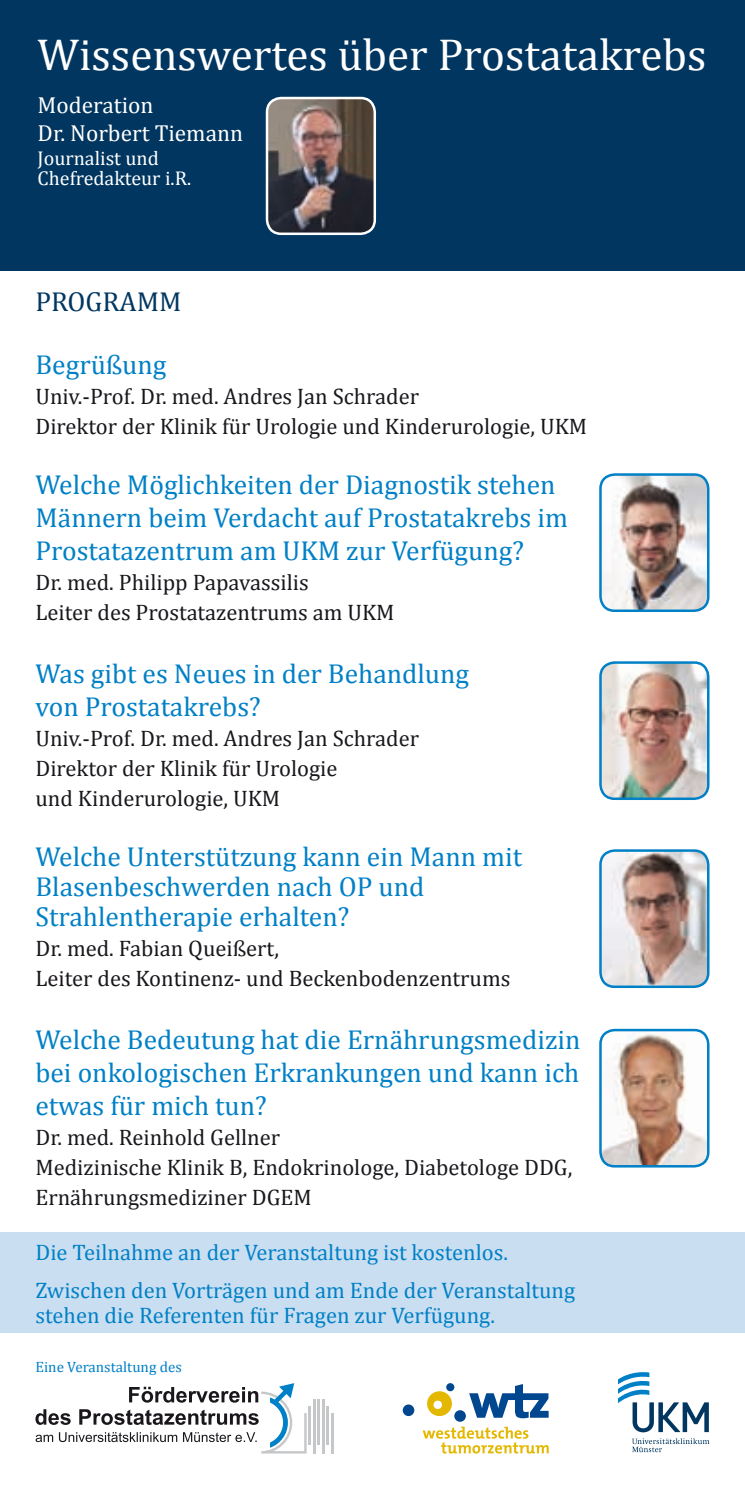
<style>
.page{position:relative;width:745px;height:1489px;background:#fff}
.page>*{position:absolute;margin:0;border:0;box-sizing:border-box;transform-origin:0 0}
.t1{font:45px "Cambria";color:#fff}
.t2{font:27.5px/33px "Cambria";color:#0080c6}
.t3{font:27.5px "Cambria";color:#003660}
.t4{font:23.25px/28px "Cambria";color:#fff}
.t5{font:22.5px/30px "Cambria";color:#1a171c}
.t6{font:22.5px/37.5px "Cambria";color:#0080c6}
.t7{font:20px/20px "Cambria";color:#fff}
.t8{font:15px "Cambria";color:#0080c6}
</style>
<div class="page">
<div style="left:0;top:0;width:744px;height:270px;background:#003660"></div>
<div style="left:0;top:1232px;width:744px;height:100px;background:#c9def1"></div>
<img style="left:602px;top:474px;width:105px;height:136px">
<div style="left:599px;top:473px;width:110px;height:139px;border:2px solid #0080c6;border-radius:14px"></div>
<img style="left:602px;top:850px;width:105px;height:136px">
<div style="left:599px;top:849px;width:110px;height:139px;border:2px solid #0080c6;border-radius:14px"></div>
<img style="left:602px;top:1031px;width:105px;height:135px">
<div style="left:599px;top:1028px;width:110px;height:139px;border:2px solid #0080c6;border-radius:14px"></div>
<img style="left:602px;top:662px;width:105px;height:136px">
<div style="left:599px;top:661px;width:110px;height:139px;border:2px solid #0080c6;border-radius:14px"></div>
<svg style="left:618px;top:1372px;width:90px;height:60px"></svg>
<svg style="left:632px;top:1438px;width:77px;height:13px"></svg>
<div style="left:402px;top:1404px;width:12px;height:11px;background:#004790;border-radius:50%"></div>
<div style="left:454px;top:1409px;width:11px;height:12px;background:#004790;border-radius:50%"></div>
<svg style="left:446px;top:1382px;width:8px;height:8px"></svg>
<svg style="left:469px;top:1384px;width:79px;height:34px"></svg>
<svg style="left:422px;top:1426px;width:126px;height:27px"></svg>
<svg style="left:427px;top:1390px;width:24px;height:25px"></svg>
<img style="left:268px;top:98px;width:105px;height:134px">
<div style="left:265px;top:97px;width:111px;height:138px;border:2px solid #fff;border-radius:14px"></div>
<hr style="left:331px;top:1412px;width:2px;height:41px;background:#c6c7c9">
<hr style="left:322px;top:1398px;width:2px;height:55px;background:#c6c7c9">
<hr style="left:317px;top:1398px;width:3px;height:46px;background:#c6c7c9">
<hr style="left:308px;top:1405px;width:3px;height:39px;background:#c6c7c9">
<hr style="left:326px;top:1405px;width:3px;height:39px;background:#c6c7c9">
<hr style="left:313px;top:1398px;width:2px;height:55px;background:#c6c7c9">
<svg style="left:35px;top:1383px;width:271px;height:70px"></svg>
<h1 class="t1" style="left:38px;top:28px;width:670px">Wissenswertes über Prostatakrebs</h1>
<p class="t4" style="left:38px;top:91px;width:207px">Moderation<br>Dr. Norbert Tiemann</p>
<p class="t7" style="left:38px;top:148px;width:155px">Journalist und<br>Chefredakteur i.R.</p>
<p class="t3" style="left:35px;top:284px;width:147px">PROGRAMM</p>
<p class="t2" style="left:35px;top:348px;width:132px">Begrüßung</p>
<p class="t5" style="left:35px;top:381px;width:553px">Univ.-Prof. Dr. med. Andres Jan Schrader<br>Direktor der Klinik für Urologie und Kinderurologie, UKM</p>
<p class="t2" style="left:35px;top:468px;width:533px">Welche Möglichkeiten der Diagnostik stehen<br>Männern beim Verdacht auf Prostatakrebs im<br>Prostatazentrum am UKM zur Verfügung?</p>
<p class="t5" style="left:35px;top:567px;width:360px">Dr. med. Philipp Papavassilis<br>Leiter des Prostatazentrums am UKM</p>
<p class="t2" style="left:35px;top:657px;width:435px">Was gibt es Neues in der Behandlung von Prostatakrebs?</p>
<p class="t5" style="left:35px;top:723px;width:385px">Univ.-Prof. Dr. med. Andres Jan Schrader<br>Direktor der Klinik für Urologie<br>und Kinderurologie, UKM</p>
<p class="t2" style="left:35px;top:841px;width:487px;line-height:30px">Welche Unterstützung kann ein Mann mit<br>Blasenbeschwerden nach OP und<br>Strahlentherapie erhalten?</p>
<p class="t5" style="left:35px;top:933px;width:476px">Dr. med. Fabian Queißert,<br>Leiter des Kontinenz- und Beckenbodenzentrums</p>
<p class="t2" style="left:35px;top:1023px;width:546px;text-align:justify">Welche Bedeutung hat die Ernährungsmedizin bei onkologischen Erkrankungen und kann ich etwas für mich tun?</p>
<p class="t5" style="left:35px;top:1122px;width:538px">Dr. med. Reinhold Gellner<br>Medizinische Klinik B, Endokrinologe, Diabetologe DDG,<br>Ernährungsmediziner DGEM</p>
<p class="t6" style="left:35px;top:1233px;width:541px">Die Teilnahme an der Veranstaltung ist kostenlos.<br>Zwischen den Vorträgen und am Ende der Veranstaltung</p>
<p class="t6" style="left:35px;top:1296px;width:461px">stehen die Referenten für Fragen zur Verfügung.</p>
<p class="t8" style="left:35px;top:1357px;width:148px">Eine Veranstaltung des</p>
</div>
